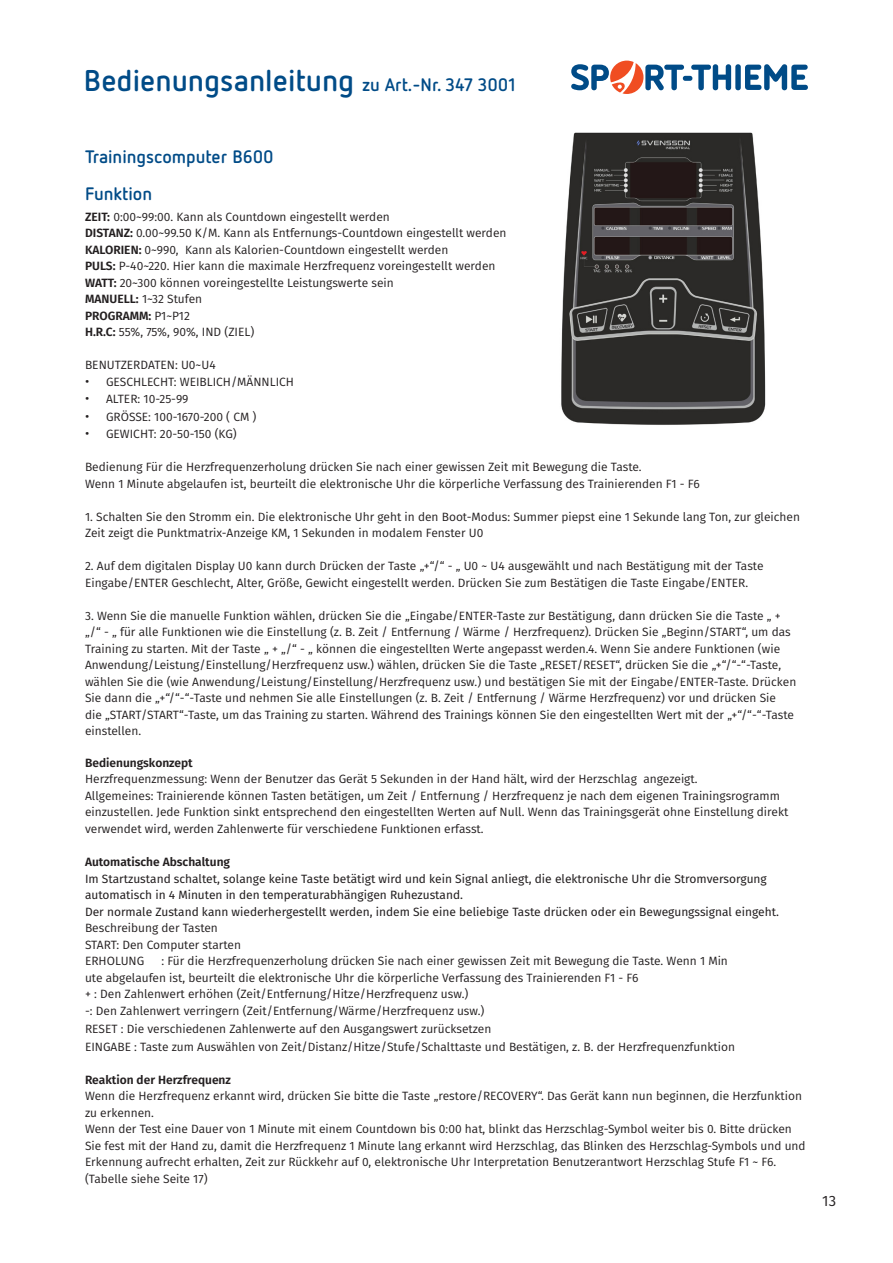
<style>
.page{position:relative;width:893px;height:1263px;background:#fff}
.page>*{position:absolute;margin:0;border:0;box-sizing:border-box;transform-origin:0 0}
.t1{font:700 30px "Netto Pro";color:#004b87}
.t2{font:700 18px/37.2px "Netto Pro";color:#004b87}
.t3{font:15px "Fira Sans";color:#231f20}
.t4{font:12px/16.5px "Fira Sans";color:#231f20}
.t5{font:12px/16.5px "Fira Sans";color:#231f20}
.t6{font:600 12px "Fira Sans";color:#231f20}
.s1{font-size:18px}
.s2{font-weight:600}
.s3{font-size:13.5px}
</style>
<div class="page">
<svg style="left:571px;top:61px;width:237px;height:33px"></svg>
<img style="left:561px;top:132px;width:205px;height:293px">
<h1 class="t1" style="left:84px;top:61px;width:433px">Bedienungsanleitung <span class="s1">zu Art.-Nr. 347 3001</span></h1>
<h2 class="t2" style="left:85px;top:137px;width:190px">Trainingscomputer B600<br>Funktion</h2>
<p class="t4" style="left:85px;top:208px;width:423px"><span class="s2">ZEIT:</span> 0:00~99:00. Kann als Countdown eingestellt werden<br><span class="s2">DISTANZ:</span> 0.00~99.50 K/M. Kann als Entfernungs-Countdown eingestellt werden <span class="s2">KALORIEN:</span> 0~990, Kann als Kalorien-Countdown eingestellt werden<br><span class="s2">PULS:</span> P-40~220. Hier kann die maximale Herzfrequenz voreingestellt werden <span class="s2">WATT:</span> 20~300 können voreingestellte Leistungswerte sein<br><span class="s2">MANUELL:</span> 1~32 Stufen<br><span class="s2">PROGRAMM:</span> P1~P12<br><span class="s2">H.R.C:</span> 55%, 75%, 90%, IND (ZIEL)</p>
<p class="t4" style="left:85px;top:357px;width:132px">BENUTZERDATEN: U0~U4</p>
<p class="t4" style="left:85px;top:373px;width:211px"><span class="s3">•</span> GESCHLECHT: WEIBLICH/MÄNNLICH</p>
<p class="t4" style="left:85px;top:391px;width:105px"><span class="s3">•</span> ALTER: 10-25-99</p>
<p class="t4" style="left:85px;top:408px;width:173px"><span class="s3">•</span> GRÖSSE: 100-1670-200 ( CM )</p>
<p class="t4" style="left:85px;top:426px;width:153px"><span class="s3">•</span> GEWICHT: 20-50-150 (KG)</p>
<p class="t4" style="left:85px;top:459px;width:616px">Bedienung Für die Herzfrequenzerholung drücken Sie nach einer gewissen Zeit mit Bewegung die Taste.<br>Wenn 1 Minute abgelaufen ist, beurteilt die elektronische Uhr die körperliche Verfassung des Trainierenden F1 - F6</p>
<p class="t4" style="left:85px;top:508px;width:716px">1. Schalten Sie den Stromm ein. Die elektronische Uhr geht in den Boot-Modus: Summer piepst eine 1 Sekunde lang Ton, zur gleichen<br>Zeit zeigt die Punktmatrix-Anzeige KM, 1 Sekunden in modalem Fenster U0</p>
<p class="t4" style="left:85px;top:558px;width:680px">2. Auf dem digitalen Display U0 kann durch Drücken der Taste „+“/“ - „ U0 ~ U4 ausgewählt und nach Bestätigung mit der Taste<br>Eingabe/ENTER Geschlecht, Alter, Größe, Gewicht eingestellt werden. Drücken Sie zum Bestätigen die Taste Eingabe/ENTER.</p>
<p class="t4" style="left:85px;top:607px;width:713px">3. Wenn Sie die manuelle Funktion wählen, drücken Sie die „Eingabe/ENTER-Taste zur Bestätigung, dann drücken Sie die Taste „ + „/“ - „ für alle Funktionen wie die Einstellung (z. B. Zeit / Entfernung / Wärme / Herzfrequenz). Drücken Sie „Beginn/START“, um das Training zu starten. Mit der Taste „ + „/“ - „ können die eingestellten Werte angepasst werden.4. Wenn Sie andere Funktionen (wie Anwendung/Leistung/Einstellung/Herzfrequenz usw.) wählen, drücken Sie die Taste „RESET/RESET“, drücken Sie die „+“/“-“-Taste, wählen Sie die (wie Anwendung/Leistung/Einstellung/Herzfrequenz usw.) und bestätigen Sie mit der Eingabe/ENTER-Taste. Drücken Sie dann die „+“/“-“-Taste und nehmen Sie alle Einstellungen (z. B. Zeit / Entfernung / Wärme Herzfrequenz) vor und drücken Sie<br>die „START/START“-Taste, um das Training zu starten. Während des Trainings können Sie den eingestellten Wert mit der „+“/“-“-Taste einstellen.</p>
<p class="t6" style="left:85px;top:753px;width:109px">Bedienungskonzept</p>
<p class="t4" style="left:85px;top:771px;width:705px">Herzfrequenzmessung: Wenn der Benutzer das Gerät 5 Sekunden in der Hand hält, wird der Herzschlag angezeigt.<br>Allgemeines: Trainierende können Tasten betätigen, um Zeit / Entfernung / Herzfrequenz je nach dem eigenen Trainingsrogramm einzustellen. Jede Funktion sinkt entsprechend den eingestellten Werten auf Null. Wenn das Trainingsgerät ohne Einstellung direkt verwendet wird, werden Zahlenwerte für verschiedene Funktionen erfasst.</p>
<p class="t6" style="left:85px;top:852px;width:147px">Automatische Abschaltung</p>
<p class="t5" style="left:85px;top:870px;width:695px">Im Startzustand schaltet, solange keine Taste betätigt wird und kein Signal anliegt, die elektronische Uhr die Stromversorgung automatisch in 4 Minuten in den temperaturabhängigen Ruhezustand.<br>Der normale Zustand kann wiederhergestellt werden, indem Sie eine beliebige Taste drücken oder ein Bewegungssignal eingeht.</p>
<p class="t4" style="left:85px;top:919px;width:158px">Beschreibung der Tasten<br>START: Den Computer starten<br>ERHOLUNG</p>
<p class="t4" style="left:85px;top:952px;width:651px;line-height:17.1px;text-indent:76px">: Für die Herzfrequenzerholung drücken Sie nach einer gewissen Zeit mit Bewegung die Taste. Wenn 1 Min ute abgelaufen ist, beurteilt die elektronische Uhr die körperliche Verfassung des Trainierenden F1 - F6<br>+ : Den Zahlenwert erhöhen (Zeit/Entfernung/Hitze/Herzfrequenz usw.)<br>-: Den Zahlenwert verringern (Zeit/Entfernung/Wärme/Herzfrequenz usw.)<br>RESET : Die verschiedenen Zahlenwerte auf den Ausgangswert zurücksetzen<br>EINGABE : Taste zum Auswählen von Zeit/Distanz/Hitze/Stufe/Schalttaste und Bestätigen, z. B. der Herzfrequenzfunktion</p>
<p class="t6" style="left:85px;top:1069px;width:147px">Reaktion der Herzfrequenz</p>
<p class="t4" style="left:85px;top:1087px;width:722px">Wenn die Herzfrequenz erkannt wird, drücken Sie bitte die Taste „restore/RECOVERY“. Das Gerät kann nun beginnen, die Herzfunktion zu erkennen.<br>Wenn der Test eine Dauer von 1 Minute mit einem Countdown bis 0:00 hat, blinkt das Herzschlag-Symbol weiter bis 0. Bitte drücken Sie fest mit der Hand zu, damit die Herzfrequenz 1 Minute lang erkannt wird Herzschlag, das Blinken des Herzschlag-Symbols und und Erkennung aufrecht erhalten, Zeit zur Rückkehr auf 0, elektronische Uhr Interpretation Benutzerantwort Herzschlag Stufe F1 ~ F6. (Tabelle siehe Seite 17)</p>
<p class="t3" style="left:822px;top:1190px;width:15px">13</p>
</div>
